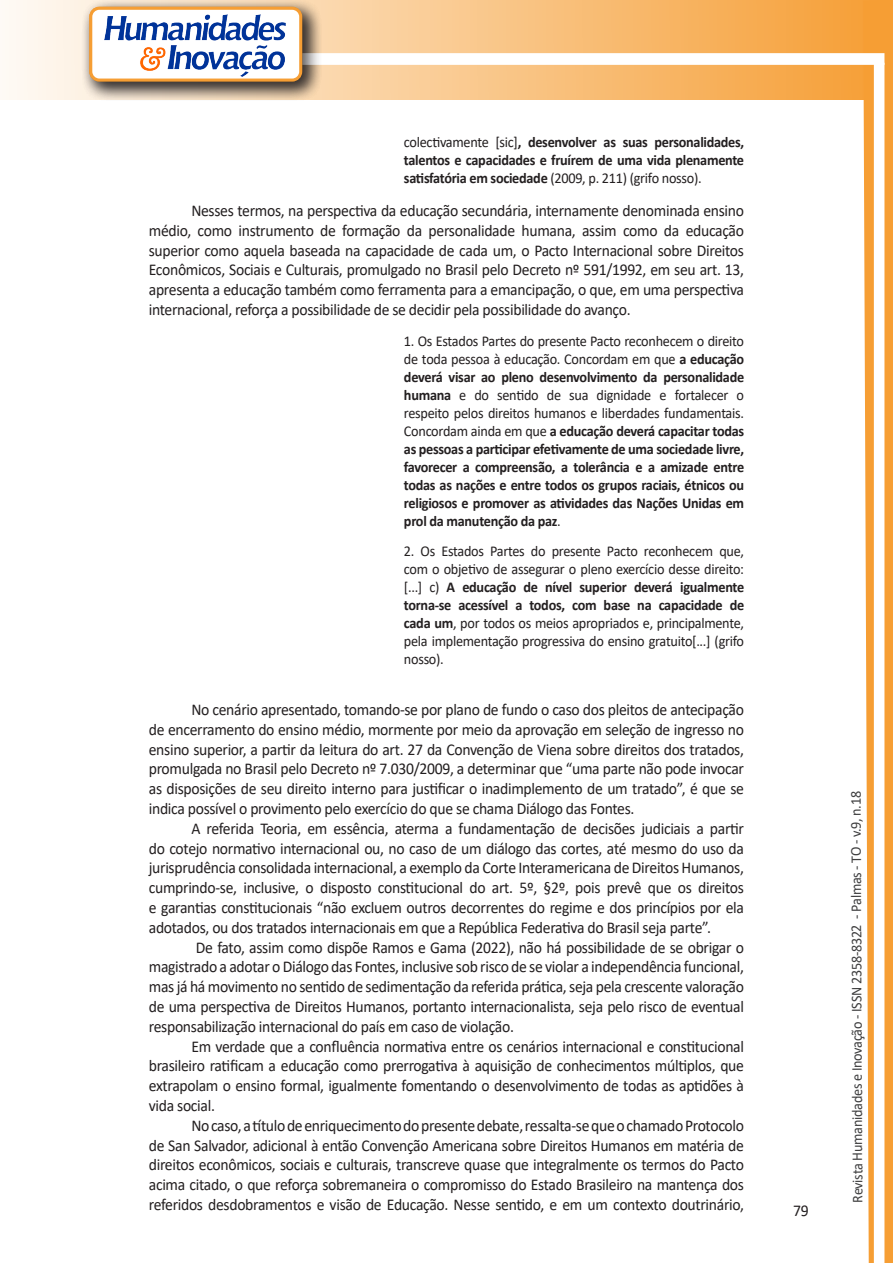
<style>
.page{position:relative;width:893px;height:1263px;background:#fff}
.page>*{position:absolute;margin:0;border:0;box-sizing:border-box;transform-origin:0 0}
.texto{font:16.5px/19.8px "Calibri";letter-spacing:-.02em;color:#231f20;text-align:justify;scale:.95 1}
.citacao{font:700 15px/18px "Calibri";letter-spacing:-.02em;color:#231f20;text-align:justify;scale:.95 1}
.citacao-2{font:15px/18px "Calibri";letter-spacing:-.02em;color:#231f20;text-align:justify;scale:.95 1}
.t1{font:15px "Calibri";letter-spacing:-.025em;color:#3e3e3f;scale:.95 1}
.s1{font-weight:400}
.s2{font-weight:700}
</style>
<div class="page">
<svg style="left:5px;top:0;width:858px;height:100px;background:#f9c484"></svg>
<div style="left:302px;top:53px;width:582px;height:12px;background:#fff;border:2px solid #fff"></div>
<svg style="left:863px;top:0;width:30px;height:1263px"></svg>
<div style="left:81px;top:0;width:241px;height:102px;background:#231f20;opacity:.75"></div>
<div style="left:91px;top:8px;width:210px;height:72px;background:#fff;border-radius:9px"></div>
<img style="left:104px;top:14px;width:181px;height:62px">
<div style="left:89px;top:7px;width:213px;height:75px;border:3px solid #f69e34;border-radius:9px"></div>
<p class="citacao" style="left:404px;top:133px;width:360px"><span class="s1">colectivamente [sic]</span>, desenvolver as suas personalidades, talentos e capacidades e fruírem de uma vida plenamente satisfatória em sociedade <span class="s1">(2009, p. 211) (grifo nosso).</span></p>
<p class="texto" style="left:149px;top:200px;width:628px;text-indent:43px">Nesses termos, na perspectiva da educação secundária, internamente denominada ensino médio, como instrumento de formação da personalidade humana, assim como da educação superior como aquela baseada na capacidade de cada um, o Pacto Internacional sobre Direitos Econômicos, Sociais e Culturais, promulgado no Brasil pelo Decreto nº 591/1992, em seu art. 13, apresenta a educação também como ferramenta para a emancipação, o que, em uma perspectiva internacional, reforça a possibilidade de se decidir pela possibilidade do avanço.</p>
<p class="citacao" style="left:404px;top:331px;width:360px"><span class="s1">1. Os Estados Partes do presente Pacto reconhecem o direito de toda pessoa à educação. Concordam em que</span> a educação deverá visar ao pleno desenvolvimento da personalidade humana <span class="s1">e do sentido de sua dignidade e fortalecer o respeito pelos direitos humanos e liberdades fundamentais.<br>Concordam ainda em que</span> a educação deverá capacitar todas as pessoas a participar efetivamente de uma sociedade livre, favorecer a compreensão, a tolerância e a amizade entre todas as nações e entre todos os grupos raciais, étnicos ou religiosos e promover as atividades das Nações Unidas em prol da manutenção da paz<span class="s1">.</span></p>
<p class="citacao-2" style="left:404px;top:542px;width:360px">2. Os Estados Partes do presente Pacto reconhecem que, com o objetivo de assegurar o pleno exercício desse direito: [...] c) <span class="s2">A educação de nível superior deverá igualmente torna-se acessível a todos, com base na capacidade de cada um</span>, por todos os meios apropriados e, principalmente, pela implementação progressiva do ensino gratuito[...] (grifo nosso).</p>
<p class="texto" style="left:149px;top:699px;width:628px;text-indent:43px">No cenário apresentado, tomando-se por plano de fundo o caso dos pleitos de antecipação de encerramento do ensino médio, mormente por meio da aprovação em seleção de ingresso no ensino superior, a partir da leitura do art. 27 da Convenção de Viena sobre direitos dos tratados, promulgada no Brasil pelo Decreto nº 7.030/2009, a determinar que “uma parte não pode invocar as disposições de seu direito interno para justificar o inadimplemento de um tratado”, é que se indica possível o provimento pelo exercício do que se chama Diálogo das Fontes.</p>
<p class="texto" style="left:149px;top:818px;width:628px;text-indent:43px">A referida Teoria, em essência, aterma a fundamentação de decisões judiciais a partir do cotejo normativo internacional ou, no caso de um diálogo das cortes, até mesmo do uso da jurisprudência consolidada internacional, a exemplo da Corte Interamericana de Direitos Humanos, cumprindo-se, inclusive, o disposto constitucional do art. 5º, §2º, pois prevê que os direitos e garantias constitucionais “não excluem outros decorrentes do regime e dos princípios por ela adotados, ou dos tratados internacionais em que a República Federativa do Brasil seja parte”.</p>
<p class="texto" style="left:149px;top:937px;width:628px;text-indent:47px">De fato, assim como dispõe Ramos e Gama (2022), não há possibilidade de se obrigar o magistrado a adotar o Diálogo das Fontes, inclusive sob risco de se violar a independência funcional, mas já há movimento no sentido de sedimentação da referida prática, seja pela crescente valoração de uma perspectiva de Direitos Humanos, portanto internacionalista, seja pelo risco de eventual responsabilização internacional do país em caso de violação.</p>
<p class="texto" style="left:149px;top:1036px;width:628px;text-indent:43px">Em verdade que a confluência normativa entre os cenários internacional e constitucional brasileiro ratificam a educação como prerrogativa à aquisição de conhecimentos múltiplos, que extrapolam o ensino formal, igualmente fomentando o desenvolvimento de todas as aptidões à vida social.</p>
<p class="texto" style="left:149px;top:1115px;width:628px;text-indent:43px">No caso, a título de enriquecimento do presente debate, ressalta-se que o chamado Protocolo de San Salvador, adicional à então Convenção Americana sobre Direitos Humanos em matéria de direitos econômicos, sociais e culturais, transcreve quase que integralmente os termos do Pacto acima citado, o que reforça sobremaneira o compromisso do Estado Brasileiro na mantença dos referidos desdobramentos e visão de Educação. Nesse sentido, e em um contexto doutrinário,</p>
<p class="texto" style="left:793px;top:1200px;width:18px">79</p>
<p class="t1" style="left:846px;top:1203px;width:435px;rotate:-90deg">Revista Humanidades e Inovação - ISSN 2358-8322 - Palmas - TO - v.9, n.18</p>
</div>
